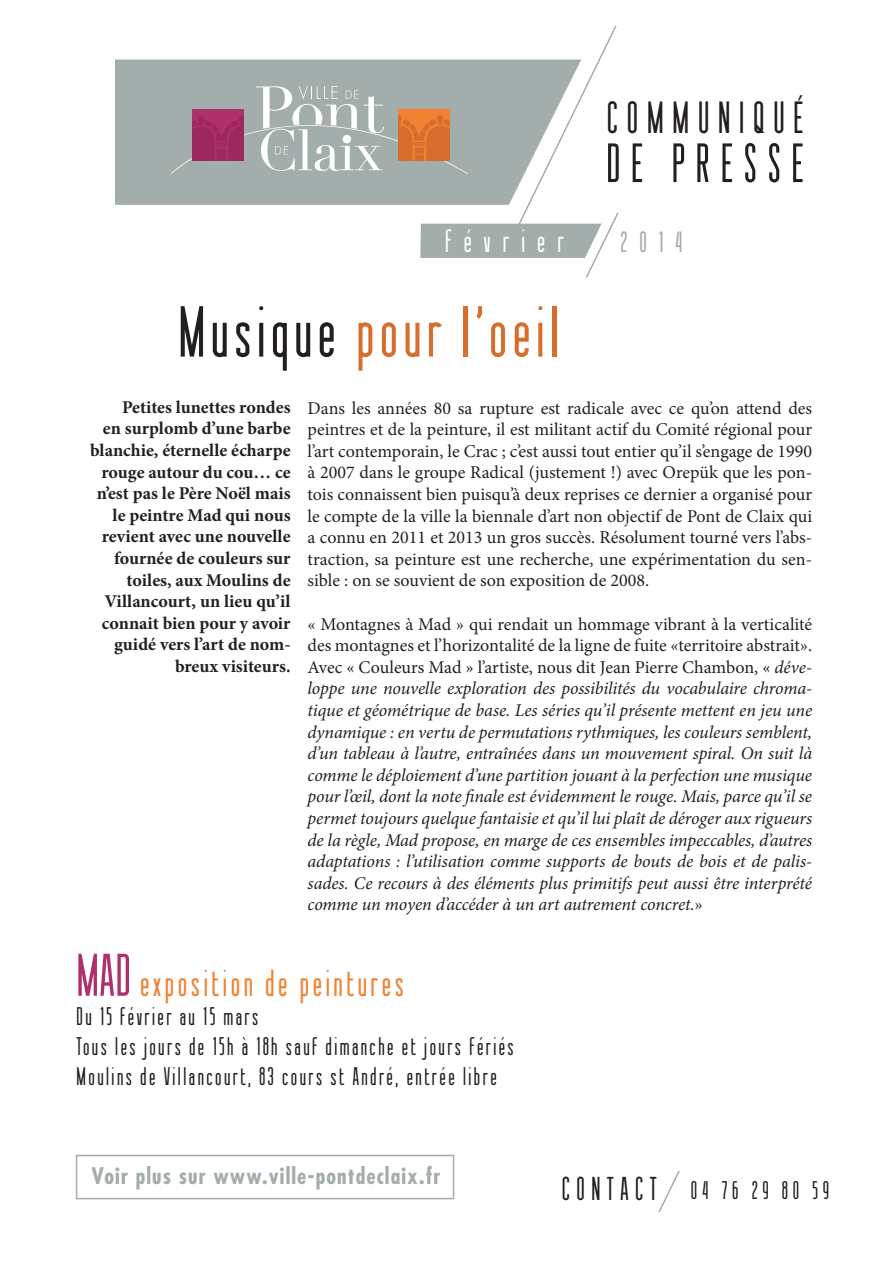
<style>
.page{position:relative;width:893px;height:1263px;background:#fff}
.page>*{position:absolute;margin:0;border:0;box-sizing:border-box;transform-origin:0 0}
.t1{font:72px "Sessions";letter-spacing:.08em;color:#d76e2d}
.t2{font:55.2px "Sessions";letter-spacing:.2em;color:#231f20}
.t3{font:45px "Sessions";letter-spacing:.2em;color:#231f20}
.t4{font:37.5px "Sessions";letter-spacing:.1em;color:#f18231}
.t5{font:33px "Sessions";letter-spacing:.2em;color:#231f20}
.t6{font:32.25px "Sessions";letter-spacing:.38em;color:#fff}
.t7{font:29.25px "Sessions";color:#a3adab}
.t8{font:25.5px/29.7px "Sessions";letter-spacing:.1em;color:#231f20}
.t9{font:700 condensed 22.2px "Futura";letter-spacing:.05em;color:#a3adab}
.t10{font:italic 18px/21.6px "Minion Pro";letter-spacing:-.005em;color:#231f20;text-align:justify}
.t11{font:18px/21.6px "Minion Pro";color:#231f20;text-align:justify}
.t12{font:700 18px/21.6px "Minion Pro";color:#231f20;text-align:right}
.s1{color:#231f20}
.s2{font-style:normal}
.s3{font-size:60px;color:#af306e}
</style>
<div class="page">
<div style="left:33px;top:60px;width:612px;height:145px;background:#a3adab;border-radius:43px"></div>
<div style="left:24px;top:24px;width:91px;height:209px;background:#fff"></div>
<div style="left:620px;top:64px;width:25px;height:137px;background:#fff"></div>
<svg style="left:171px;top:25px;width:449px;height:253px"></svg>
<svg style="left:658px;top:1170px;width:22px;height:43px"></svg>
<div style="left:76px;top:1155px;width:378px;height:44px;border:2px solid #a3adab"></div>
<h3 class="t3" style="left:607px;top:95px;width:198px">COMMUNIQUÉ</h3>
<h2 class="t2" style="left:606px;top:136px;width:198px">DE PRESSE</h2>
<h3 class="t6" style="left:445px;top:225px;width:120px">février</h3>
<h3 class="t7" style="left:621px;top:227px;width:63px">2O14</h3>
<h1 class="t1" style="left:179px;top:296px;width:381px"><span class="s1">Musique</span> pour l’oeil</h1>
<p class="t12" style="left:90px;top:396px;width:202px">Petites lunettes rondes<br>en surplomb d’une barbe blanchie, éternelle écharpe rouge autour du cou… ce n’est pas le Père Noël mais le peintre Mad qui nous revient avec une nouvelle fournée de couleurs sur toiles, aux Moulins de<br>Villancourt, un lieu qu’il connait bien pour y avoir guidé vers l’art de nom&shy;breux visiteurs.</p>
<p class="t11" style="left:308px;top:397px;width:506px">Dans les années 80 sa rupture est radicale avec ce qu’on attend des peintres et de la peinture, il est militant actif du Comité régional pour l’art contemporain, le Crac ; c’est aussi tout entier qu’il s’engage de 1990 à 2007 dans le groupe Radical (justement !) avec Orepük que les pon&shy;tois connaissent bien puisqu’à deux reprises ce dernier a organisé pour le compte de la ville la biennale d’art non objectif de Pont de Claix qui a connu en 2011 et 2013 un gros succès. Résolument tourné vers l’abs&shy;traction, sa peinture est une recherche, une expérimentation du sen&shy;sible : on se souvient de son exposition de 2008.</p>
<p class="t10" style="left:308px;top:613px;width:506px"><span class="s2">« Montagnes à Mad » qui rendait un hommage vibrant à la verticalité des montagnes et l’horizontalité de la ligne de fuite «territoire abstrait».<br>Avec « Couleurs Mad » l’artiste, nous dit Jean Pierre Chambon, «</span> déve&shy;loppe une nouvelle exploration des possibilités du vocabulaire chroma&shy;tique et géométrique de base. Les séries qu’il présente mettent en jeu une dynamique : en vertu de permutations rythmiques, les couleurs semblent, d’un tableau à l’autre, entraînées dans un mouvement spiral. On suit là comme le déploiement d’une partition jouant à la perfection une musique pour l’œil, dont la note finale est évidemment le rouge. Mais, parce qu’il se permet toujours quelque fantaisie et qu’il lui plaît de déroger aux rigueurs de la règle, Mad propose, en marge de ces ensembles impeccables, d’autres adaptations : l’utilisation comme supports de bouts de bois et de palis&shy;sades. Ce recours à des éléments plus primitifs peut aussi être interprété comme un moyen d’accéder à un art autrement concret.<span class="s2">»</span></p>
<h3 class="t4" style="left:77px;top:964px;width:329px"><span class="s3">MAD</span> exposition de peintures</h3>
<h3 class="t8" style="left:77px;top:1003px;width:439px">Du 15 février au 15 mars<br>Tous les jours de 15h à 18h sauf dimanche et jours fériés<br>Moulins de Villancourt, 83 cours st André, entrée libre</h3>
<p class="t9" style="left:91px;top:1162px;width:351px">Voir plus sur www.ville-pontdeclaix.fr</p>
<h3 class="t5" style="left:562px;top:1172px;width:97px">CONTACT</h3>
<h3 class="t8" style="left:691px;top:1177px;width:139px">O4 76 29 8O 59</h3>
</div>
